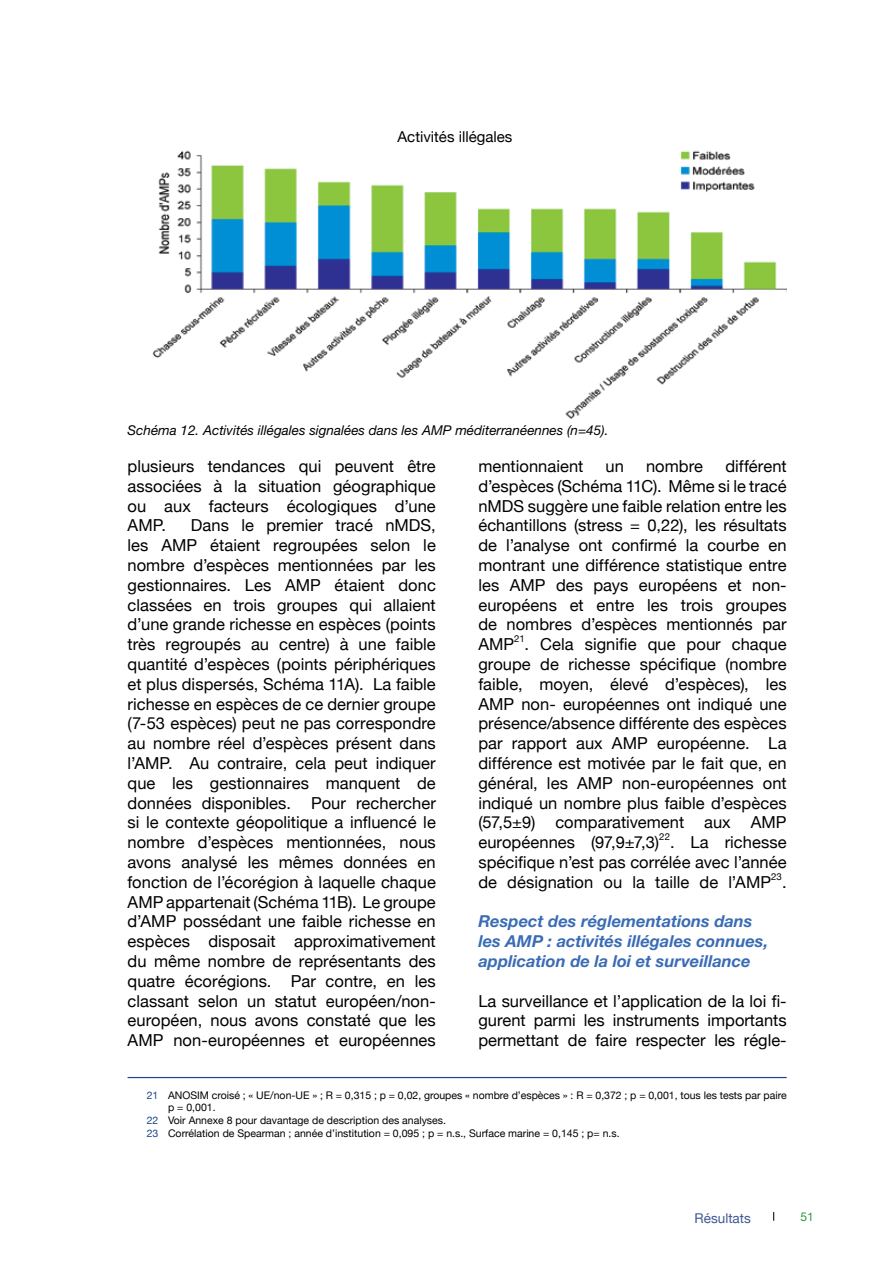
<style>
.page{position:relative;width:893px;height:1263px;background:#fff}
.page>*{position:absolute;margin:0;border:0;box-sizing:border-box;transform-origin:0 0}
.t1{font:16.5px/19.8px "Helvetica Neue";color:#000;text-align:justify}
.t2{font:italic 700 16.5px/19.8px "Helvetica Neue";color:#3a6cb5}
.t3{font:15px "Helvetica Neue";color:#000}
.t4{font:italic 13.5px "Helvetica Neue";color:#000}
.t5{font:13.5px "Helvetica Neue";color:#405894}
.t6{font:12px "Helvetica Neue";color:#2e9546}
.t7{font:10.5px "Helvetica Neue";color:#000}
.t8{font:9.6px "Helvetica Neue";color:#000}
.s1{color:#1b4689}
</style>
<div class="page">
<img style="left:152px;top:150px;width:635px;height:269px">
<hr style="left:128px;top:1077px;width:659px;height:1px;background:#1b4689">
<p class="t3" style="left:398px;top:128px;width:116px">Activités illégales</p>
<p class="t4" style="left:128px;top:422px;width:482px">Schéma 12. Activités illégales signalées dans les AMP méditerranéennes (n=45).</p>
<p class="t1" style="left:128px;top:456px;width:310px">plusieurs tendances qui peuvent être associées à la situation géographique ou aux facteurs écologiques d’une AMP.</p>
<p class="t1" style="left:128px;top:515px;width:310px;text-indent:63px">Dans le premier tracé nMDS, les AMP étaient regroupées selon le nombre d’espèces mentionnées par les gestionnaires. Les AMP étaient donc classées en trois groupes qui allaient d’une grande richesse en espèces (points très regroupés au centre) à une faible quantité d’espèces (points périphériques et plus dispersés, Schéma 11A). La faible richesse en espèces de ce dernier groupe (7-53 espèces) peut ne pas correspondre au nombre réel d’espèces présent dans l’AMP. Au contraire, cela peut indiquer que les gestionnaires manquent de données disponibles. Pour rechercher si le contexte géopolitique a influencé le nombre d’espèces mentionnées, nous avons analysé les mêmes données en fonction de l’écorégion à laquelle chaque AMP appartenait (Schéma 11B). Le groupe d’AMP possédant une faible richesse en espèces disposait approximativement du même nombre de représentants des quatre écorégions. Par contre, en les classant selon un statut européen/non&shy;européen, nous avons constaté que les AMP non-européennes et européennes</p>
<p class="t1" style="left:478px;top:456px;width:310px;text-indent:247px">différent d’espèces (Schéma 11C). Même si le tracé nMDS suggère une faible relation entre les échantillons (stress = 0,22), les résultats de l’analyse ont confirmé la courbe en montrant une différence statistique entre les AMP des pays européens et non&shy;européens et entre les trois groupes de nombres d’espèces mentionnés par AMP</p>
<p class="t1" style="left:478px;top:456px;width:106px">mentionnaient</p>
<p class="t1" style="left:606px;top:456px;width:20px">un</p>
<p class="t1" style="left:646px;top:456px;width:59px">nombre</p>
<p class="t8" style="left:514px;top:633px;width:12px">21</p>
<p class="t1" style="left:478px;top:634px;width:310px;text-indent:46px">. Cela signifie que pour chaque groupe de richesse spécifique (nombre faible, moyen, élevé d’espèces), les AMP non- européennes ont indiqué une présence/absence différente des espèces par rapport aux AMP européenne. La différence est motivée par le fait que, en général, les AMP non-européennes ont indiqué un nombre plus faible d’espèces (57,5±9) comparativement aux AMP européennes (97,9±7,3)</p>
<p class="t8" style="left:659px;top:831px;width:12px">22</p>
<p class="t1" style="left:478px;top:832px;width:310px;text-indent:192px">. La richesse spécifique n’est pas corrélée avec l’année de désignation ou la taille de l’AMP</p>
<p class="t8" style="left:771px;top:870px;width:12px">23</p>
<p class="t1" style="left:782px;top:872px;width:6px">.</p>
<p class="t2" style="left:478px;top:911px;width:291px">Respect des réglementations dans les AMP : activités illégales connues, application de la loi et surveillance</p>
<p class="t1" style="left:478px;top:991px;width:310px">La surveillance et l’application de la loi fi&shy;gurent parmi les instruments importants permettant de faire respecter les régle-</p>
<p class="t7" style="left:147px;top:1089px;width:641px"><span class="s1">21</span> ANOSIM croisé ; « UE/non-UE » ; R = 0,315 ; p = 0,02, groupes « nombre d’espèces » : R = 0,372 ; p = 0,001, tous les tests par paire</p>
<p class="t7" style="left:168px;top:1101px;width:49px">p = 0,001.</p>
<p class="t7" style="left:147px;top:1114px;width:301px"><span class="s1">22</span> Voir Annexe 8 pour davantage de description des analyses.</p>
<p class="t7" style="left:147px;top:1127px;width:474px"><span class="s1">23</span> Corrélation de Spearman ; année d’institution = 0,095 ; p = n.s., Surface marine = 0,145 ; p= n.s.</p>
<p class="t5" style="left:695px;top:1210px;width:58px">Résultats</p>
<p class="t6" style="left:800px;top:1210px;width:15px">51</p>
</div>
